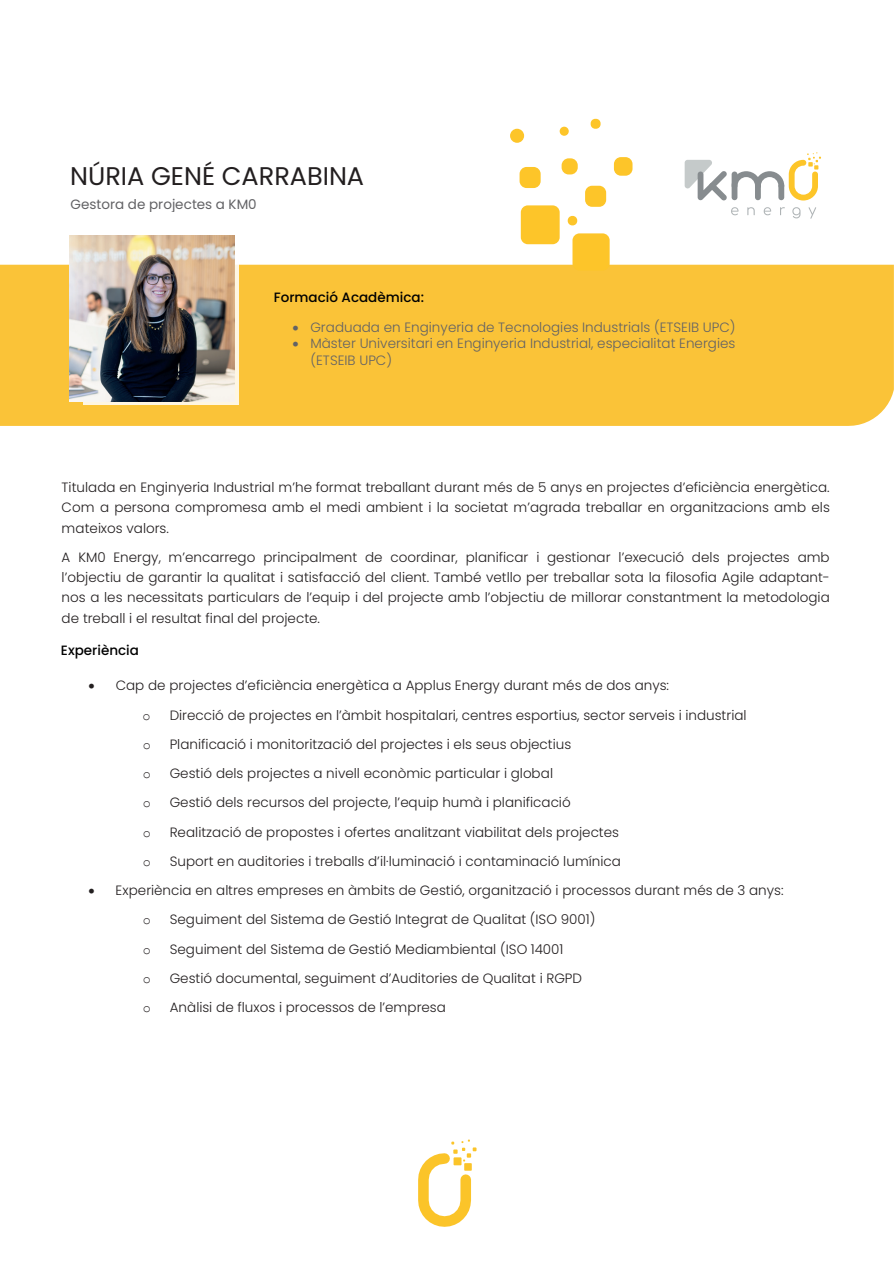
<style>
.page{position:relative;width:894px;height:1264px;background:#fff}
.page>*{position:absolute;margin:0;border:0;box-sizing:border-box;transform-origin:0 0}
.t1{font:25.5px "Poppins";color:#231f20}
.t2{font:300 13.5px/20.2px "Poppins";color:#231f20;text-align:justify}
.t3{font:300 13.5px/16.2px "Poppins";color:#626265}
.t4{font:500 13.5px "Poppins";color:#000001}
.t5{font:13.5px "Poppins";color:#626265}
.t6{font:13.5px "Courier New";color:#231f20}
</style>
<div class="page">
<svg style="left:418px;top:1139px;width:58px;height:88px"></svg>
<div style="left:0;top:265px;width:893px;height:161px;background:#fac338"></div>
<svg style="left:731px;top:207px;width:7px;height:8px"></svg>
<svg style="left:747px;top:207px;width:7px;height:8px"></svg>
<svg style="left:763px;top:207px;width:8px;height:8px"></svg>
<svg style="left:780px;top:207px;width:4px;height:8px"></svg>
<svg style="left:792px;top:207px;width:8px;height:11px"></svg>
<svg style="left:808px;top:207px;width:8px;height:12px"></svg>
<svg style="left:684px;top:152px;width:136px;height:48px"></svg>
<div style="left:572px;top:233px;width:37px;height:37px;background:#fdc529;border-radius:7px"></div>
<div style="left:585px;top:186px;width:21px;height:21px;background:#fdc529;border-radius:7px"></div>
<div style="left:567px;top:216px;width:10px;height:9px;background:#fdc529;border-radius:5px"></div>
<div style="left:561px;top:158px;width:16px;height:16px;background:#fdc529;border-radius:7px"></div>
<div style="left:519px;top:167px;width:21px;height:21px;background:#fdc529;border-radius:7px"></div>
<div style="left:590px;top:119px;width:10px;height:10px;background:#fdc529;border-radius:5px"></div>
<div style="left:559px;top:127px;width:9px;height:9px;background:#fdc529;border-radius:5px"></div>
<div style="left:510px;top:129px;width:14px;height:14px;background:#fdc529;border-radius:7px"></div>
<div style="left:613px;top:157px;width:19px;height:19px;background:#fdc529;border-radius:7px"></div>
<div style="left:520px;top:205px;width:39px;height:39px;background:#fdc529;border-radius:7px"></div>
<svg style="left:83px;top:239px;width:156px;height:166px"></svg>
<img style="left:69px;top:236px;width:165px;height:165px">
<h1 class="t1" style="left:70px;top:162px;width:295px">NÚRIA GENÉ CARRABINA</h1>
<p class="t5" style="left:71px;top:197px;width:187px">Gestora de projectes a KM0</p>
<p class="t4" style="left:274px;top:290px;width:152px">Formació Acadèmica:</p>
<p class="t3" style="left:292px;top:319px;width:444px">• Graduada en Enginyeria de Tecnologies Industrials (ETSEIB UPC)</p>
<p class="t3" style="left:310px;top:336px;width:426px;text-indent:-18px">• Màster Universitari en Enginyeria Industrial, especialitat Energies (ETSEIB UPC)</p>
<p class="t2" style="left:62px;top:477px;width:769px">Titulada en Enginyeria Industrial m’he format treballant durant més de 5 anys en projectes d’eficiència energètica.<br>Com a persona compromesa amb el medi ambient i la societat m’agrada treballar en organitzacions amb els mateixos valors.</p>
<p class="t2" style="left:62px;top:547px;width:769px">A KM0 Energy, m’encarrego principalment de coordinar, planificar i gestionar l’execució dels projectes amb l’objectiu de garantir la qualitat i satisfacció del client. També vetllo per treballar sota la filosofia Agile adaptant&shy;nos a les necessitats particulars de l’equip i del projecte amb l’objectiu de millorar constantment la metodologia de treball i el resultat final del projecte.</p>
<p class="t4" style="left:61px;top:642px;width:79px">Experiència</p>
<p class="t2" style="left:89px;top:675px;width:581px">• Cap de projectes d’eficiència energètica a Applus Energy durant més de dos anys:</p>
<p class="t6" style="left:143px;top:707px;width:10px">o</p>
<p class="t2" style="left:170px;top:705px;width:578px">Direcció de projectes en l’àmbit hospitalari, centres esportius, sector serveis i industrial</p>
<p class="t6" style="left:143px;top:736px;width:10px">o</p>
<p class="t2" style="left:170px;top:734px;width:403px">Planificació i monitorització del projectes i els seus objectius</p>
<p class="t6" style="left:143px;top:765px;width:10px">o</p>
<p class="t2" style="left:170px;top:763px;width:385px">Gestió dels projectes a nivell econòmic particular i global</p>
<p class="t6" style="left:143px;top:795px;width:10px">o</p>
<p class="t2" style="left:170px;top:792px;width:402px">Gestió dels recursos del projecte, l’equip humà i planificació</p>
<p class="t6" style="left:143px;top:824px;width:10px">o</p>
<p class="t2" style="left:170px;top:822px;width:451px">Realització de propostes i ofertes analitzant viabilitat dels projectes</p>
<p class="t6" style="left:143px;top:853px;width:10px">o</p>
<p class="t2" style="left:170px;top:851px;width:452px">Suport en auditories i treballs d’il·luminació i contaminació lumínica</p>
<p class="t2" style="left:89px;top:880px;width:696px">• Experiència en altres empreses en àmbits de Gestió, organització i processos durant més de 3 anys:</p>
<p class="t6" style="left:143px;top:912px;width:10px">o</p>
<p class="t2" style="left:170px;top:909px;width:427px">Seguiment del Sistema de Gestió Integrat de Qualitat (ISO 9001)</p>
<p class="t6" style="left:143px;top:941px;width:10px">o</p>
<p class="t2" style="left:170px;top:939px;width:395px">Seguiment del Sistema de Gestió Mediambiental (ISO 14001</p>
<p class="t6" style="left:143px;top:970px;width:10px">o</p>
<p class="t2" style="left:170px;top:968px;width:414px">Gestió documental, seguiment d’Auditories de Qualitat i RGPD</p>
<p class="t6" style="left:143px;top:999px;width:10px">o</p>
<p class="t2" style="left:170px;top:997px;width:277px">Anàlisi de fluxos i processos de l’empresa</p>
</div>
